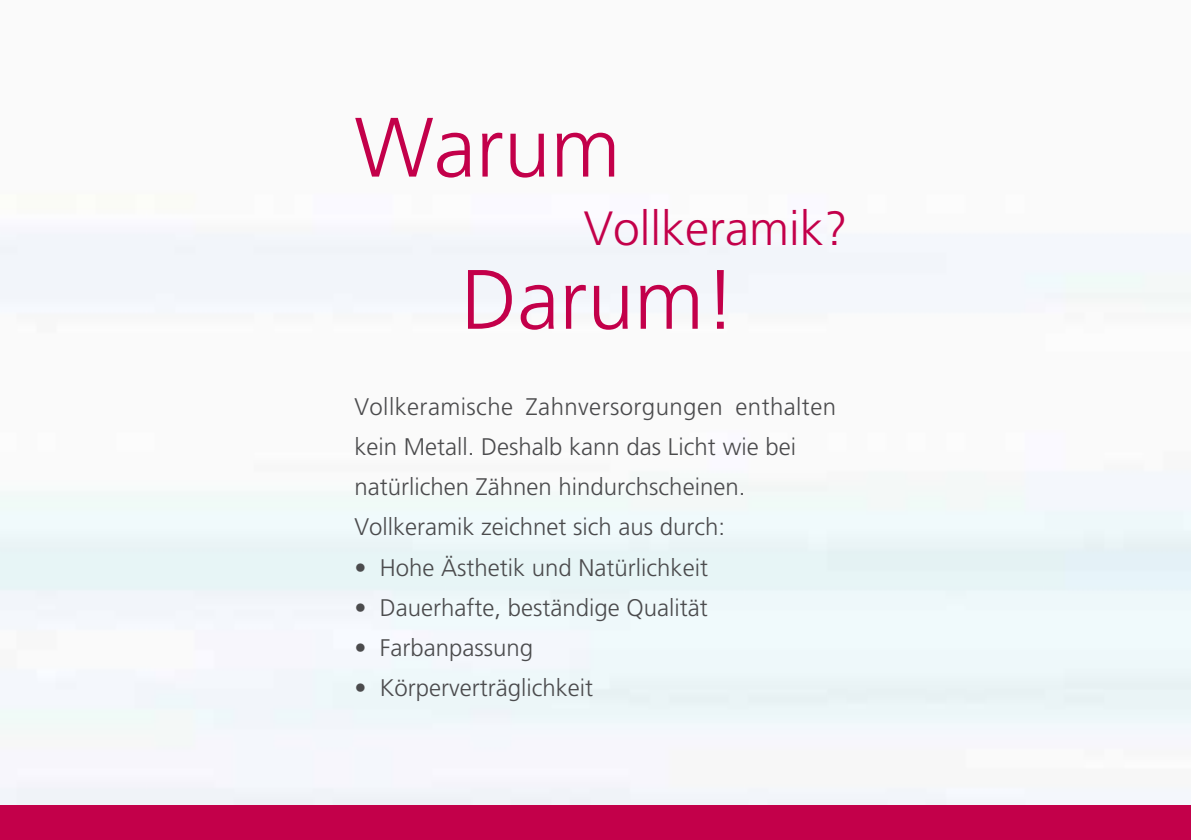
<style>
.page{position:relative;width:1191px;height:840px;background:#fff}
.page>*{position:absolute;margin:0;border:0;box-sizing:border-box;transform-origin:0 0}
.t1{font:300 84px "Frutiger";color:#c3004a}
.t2{font:300 48px "Frutiger";color:#c3004a}
.t3{font:300 24px/40px "Frutiger";color:#4b4b4d}
</style>
<div class="page">
<div style="left:0;top:805px;width:1191px;height:34px;background:#c3004a"></div>
<h1 class="t1" style="left:354px;top:100px;width:267px">Warum</h1>
<h2 class="t2" style="left:584px;top:201px;width:265px">Vollkeramik?</h2>
<h1 class="t1" style="left:461px;top:252px;width:277px">Darum!</h1>
<p class="t3" style="left:354px;top:387px;width:483px">Vollkeramische Zahnversorgungen enthalten kein Metall. Deshalb kann das Licht wie bei natürlichen Zähnen hindurchscheinen.<br>Vollkeramik zeichnet sich aus durch:</p>
<p class="t3" style="left:354px;top:547px;width:355px">• Hohe Ästhetik und Natürlichkeit</p>
<p class="t3" style="left:354px;top:587px;width:355px">• Dauerhafte, beständige Qualität</p>
<p class="t3" style="left:354px;top:627px;width:180px">• Farbanpassung</p>
<p class="t3" style="left:354px;top:667px;width:240px">• Körperverträglichkeit</p>
</div>
